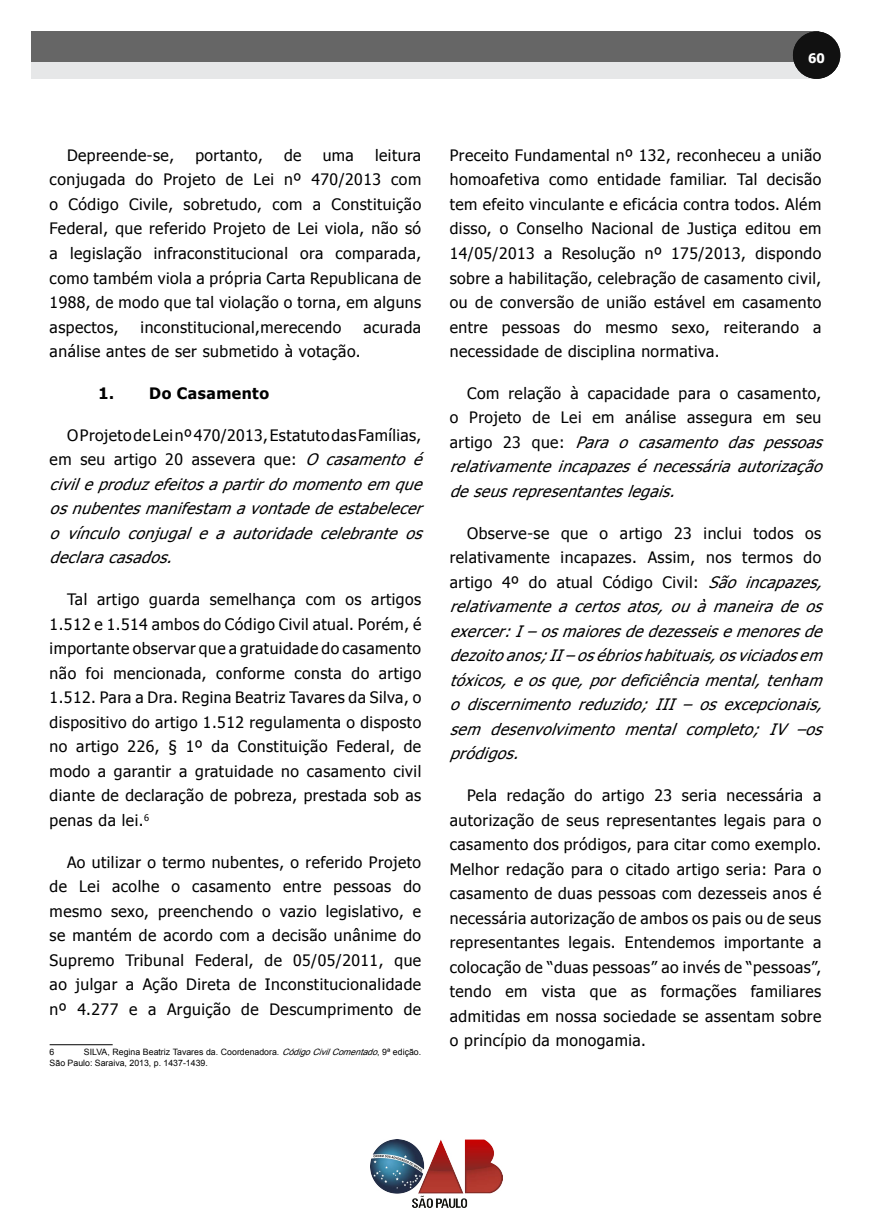
<style>
.page{position:relative;width:871px;height:1232px;background:#fff}
.page>*{position:absolute;margin:0;border:0;box-sizing:border-box;transform-origin:0 0}
.t1{font:15.75px/24.5px "Tahoma";letter-spacing:.03em;color:#000;text-align:justify}
.t2{font:italic 15.75px/24.5px "Tahoma";color:#000}
.t3{font:700 15.75px "Tahoma";letter-spacing:.03em;color:#000}
.t4{font:700 13.12px "Tahoma";color:#fff}
.t5{font:8.75px/10.5px "Arial";color:#000}
.s1{font-style:normal}
.s2{font-style:italic}
</style>
<div class="page">
<img style="left:370px;top:1139px;width:132px;height:68px">
<div style="left:32px;top:31px;width:787px;height:48px;background:#e6e7e8"></div>
<div style="left:32px;top:31px;width:787px;height:31px;background:#666"></div>
<div style="left:792px;top:31px;width:48px;height:48px;background:#111;border-radius:50%"></div>
<hr style="left:50px;top:1044px;width:63px;height:1px;background:#000">
<p class="t4" style="left:808px;top:49px;width:18px">60</p>
<p class="t1" style="left:50px;top:142px;width:373px;text-indent:325px">leitura conjugada do Projeto de Lei nº 470/2013 com o Código Civile, sobretudo, com a Constituição Federal, que referido Projeto de Lei viola, não só a legislação infraconstitucional ora comparada, como também viola a própria Carta Republicana de 1988, de modo que tal violação o torna, em alguns aspectos,</p>
<p class="t1" style="left:67px;top:142px;width:109px">Depreende-se,</p>
<p class="t1" style="left:195px;top:142px;width:69px">portanto,</p>
<p class="t1" style="left:284px;top:142px;width:19px">de</p>
<p class="t1" style="left:322px;top:142px;width:33px">uma</p>
<p class="t1" style="left:141px;top:314px;width:202px">inconstitucional,merecendo</p>
<p class="t1" style="left:363px;top:314px;width:59px">acurada</p>
<p class="t1" style="left:50px;top:338px;width:312px">análise antes de ser submetido à votação.</p>
<p class="t3" style="left:98px;top:382px;width:172px">1. Do Casamento</p>
<p class="t2" style="left:50px;top:422px;width:380px;text-indent:17px"><span class="s1">O Projeto de Lei nº 470/2013, Estatuto das Famílias, em seu artigo 20 assevera que:</span> O casamento é civileproduzefeitosapartirdomomentoem que osnubentesmanifestam avontadedeestabelecer o vínculo conjugal e a autoridade celebrante os declaracasados.</p>
<p class="t1" style="left:50px;top:586px;width:373px;text-indent:17px">Tal artigo guarda semelhança com os artigos 1.512 e 1.514 ambos do Código Civil atual. Porém, é importante observar que a gratuidade do casamento não foi mencionada, conforme consta do artigo 1.512. Para a Dra. Regina Beatriz Tavares da Silva, o dispositivo do artigo 1.512 regulamenta o disposto no artigo 226, § 1º da Constituição Federal, de modo a garantir a gratuidade no casamento civil diante de declaração de pobreza, prestada sob as penas da lei.<sup>6</sup></p>
<p class="t1" style="left:50px;top:849px;width:373px;text-indent:17px">Ao utilizar o termo nubentes, o referido Projeto de Lei acolhe o casamento entre pessoas do mesmo sexo, preenchendo o vazio legislativo, e se mantém de acordo com a decisão unânime do Supremo Tribunal Federal, de 05/05/2011, que ao julgar a Ação Direta de Inconstitucionalidade nº 4.277 e a Arguição de Descumprimento de</p>
<p class="t5" style="left:50px;top:1047px;width:6px">6</p>
<p class="t5" style="left:50px;top:1047px;width:373px;text-indent:34px">SILVA, Regina Beatriz Tavares da. Coordenadora. <span class="s2">CódigoCivilComentado</span>, 9ª edição.<br>São Paulo: Saraiva, 2013, p. 1437-1439.</p>
<p class="t1" style="left:449px;top:142px;width:373px">Preceito Fundamental nº 132, reconheceu a união homoafetiva como entidade familiar. Tal decisão tem efeito vinculante e eficácia contra todos. Além disso, o Conselho Nacional de Justiça editou em 14/05/2013 a Resolução nº 175/2013, dispondo sobre a habilitação, celebração de casamento civil, ou de conversão de união estável em casamento entre pessoas do mesmo sexo, reiterando a necessidade de disciplina normativa.</p>
<p class="t2" style="left:449px;top:380px;width:380px;text-indent:17px"><span class="s1">Com relação à capacidade para o casamento, o Projeto de Lei em análise assegura em seu a r t i g o 2 3 q u e :</span> Para o casamento das pessoas relativamenteincapazesénecessáriaautorização deseusrepresentanteslegais.</p>
<p class="t2" style="left:449px;top:520px;width:380px;text-indent:17px"><span class="s1">Observe-se que o artigo 23 inclui todos os relativamente incapazes. Assim, nos termos do artigo 4º do atual Código Civil:</span> São incapazes, relativamenteacertosatos,ouàmaneiradeos exercer:I–osmaioresdedezesseisemenoresde dezoitoanos;II–osébrioshabituais,osviciadosem tóxicos,eosque,pordeficiênciamental,tenham o discernimento reduzido; III – os excepcionais, sem desenvolvimento mental completo; IV –os pródigos.</p>
<p class="t1" style="left:449px;top:782px;width:373px;text-indent:17px">Pela redação do artigo 23 seria necessária a autorização de seus representantes legais para o casamento dos pródigos, para citar como exemplo.<br>Melhor redação para o citado artigo seria: Para o casamento de duas pessoas com dezesseis anos é necessária autorização de ambos os pais ou de seus representantes legais. Entendemos importante a colocação de “duas pessoas” ao invés de “pessoas”, tendo em vista que as formações familiares admitidas em nossa sociedade se assentam sobre o princípio da monogamia.</p>
</div>
